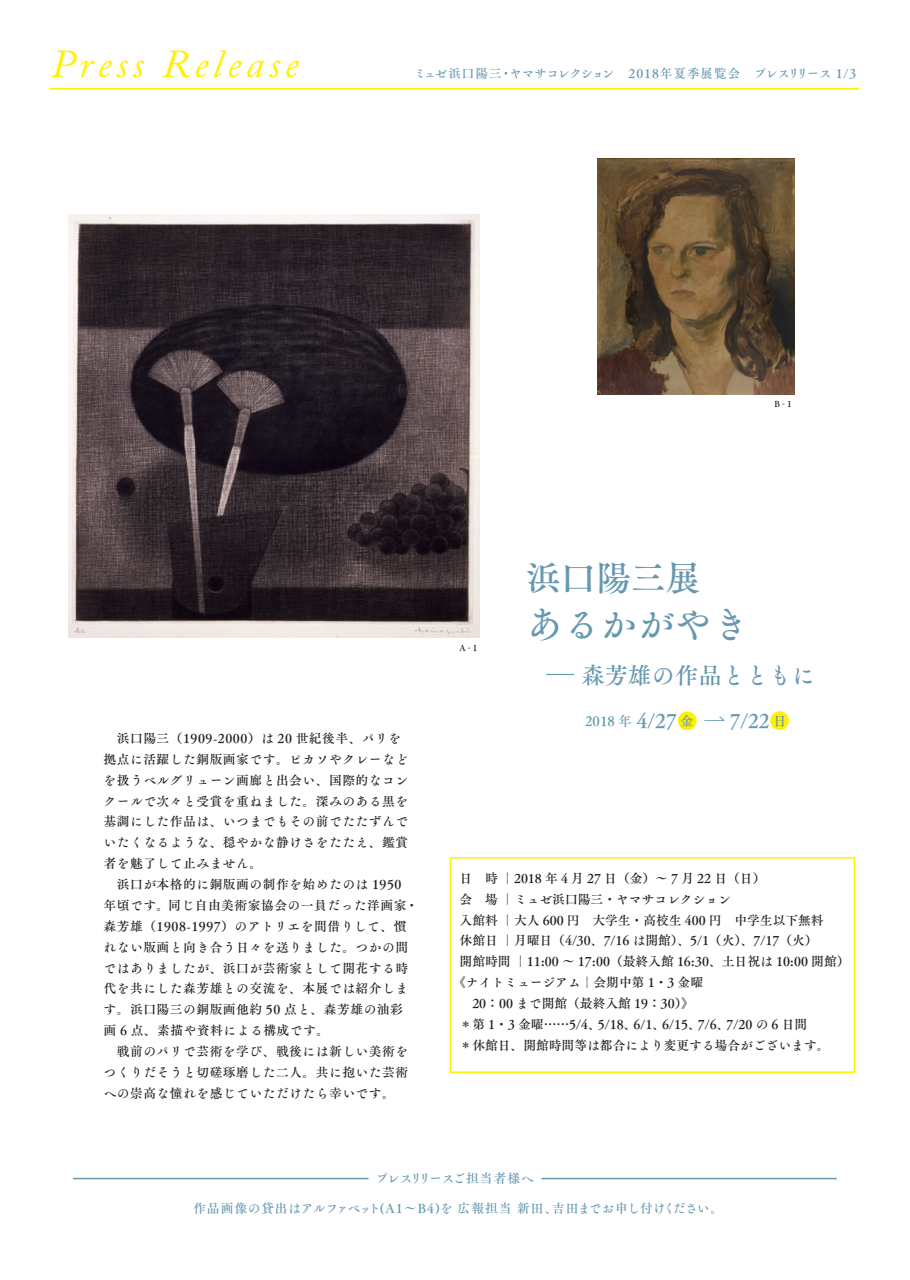
<style>
.page{position:relative;width:910px;height:1280px;background:#fff}
.page>*{position:absolute;margin:0;border:0;box-sizing:border-box;transform-origin:0 0}
.t1{font:italic 39.3px "Adobe Caslon Pro";letter-spacing:.12em;color:#fff101}
.t2{font:37.2px "Tsuku A Old Min Pr 6 D";color:#6698b0}
.t3{font:35.1px "Tsuku A Old Min Pr 6 D";color:#6698b0}
.t4{font:23.4px "Tsuku A Old Min Pr 6 D";color:#6698b0}
.t5{font:19.8px "Tsuku A Old Min Pr 6 D";color:#6698b0}
.t6{font:12.75px/20.9px "Tsuku A Old Min Pr 6 D";letter-spacing:.04em;color:#231f20}
.t7{font:12.75px "Tsuku A Old Min Pr 6 D";color:#231f20}
.t8{font:12.75px "Tsuku A Old Min Pr 6 D";letter-spacing:-.005em;color:#6698b0}
.t9{font:12.6px "Tsuku A Old Min Pr 6 D";letter-spacing:-.01em;color:#6698b0}
.t10{font:8.55px "Tsuku A Old Min Pr 6 D";color:#231f20}
.s1{font-size:27.6px}
.s2{font-size:13.5px}
</style>
<div class="page">
<img style="left:69px;top:214px;width:411px;height:424px">
<hr style="left:50px;top:88px;width:809px;height:1px;background:#fff101">
<div style="left:771px;top:712px;width:17px;height:17px;background:#fff101;border-radius:50%"></div>
<div style="left:770px;top:711px;width:19px;height:19px;border:2px solid #fff101;border-radius:50%"></div>
<div style="left:679px;top:712px;width:17px;height:17px;background:#fff101;border-radius:50%"></div>
<div style="left:678px;top:711px;width:19px;height:19px;border:2px solid #fff101;border-radius:50%"></div>
<svg style="left:719px;top:716px;width:6px;height:5px"></svg>
<div style="left:450px;top:857px;width:405px;height:216px;border:2px solid #fff101"></div>
<hr style="left:73px;top:1178px;width:295px;height:1px;background:#6698b0">
<hr style="left:541px;top:1178px;width:296px;height:1px;background:#6698b0">
<img style="left:597px;top:158px;width:197px;height:237px">
<h1 class="t1" style="left:51px;top:40px;width:249px">Press Release</h1>
<p class="t9" style="left:414px;top:62px;width:444px">ミュゼ浜口陽三・ヤマサコレクション　2018年夏季展覧会　プレスリリース 1/3</p>
<p class="t10" style="left:774px;top:396px;width:21px">B -１</p>
<p class="t10" style="left:460px;top:640px;width:21px">A -１</p>
<h3 class="t3" style="left:526px;top:546px;width:177px">浜口陽三展</h3>
<h2 class="t2" style="left:526px;top:591px;width:225px">あるかがやき</h2>
<h3 class="t4" style="left:546px;top:654px;width:270px"><span class="s1">―</span> 森芳雄の作品とともに</h3>
<h3 class="t5" style="left:585px;top:703px;width:203px"><span class="s2">2018 年</span> 4/27 <span class="s2">金</span> ― 7/22 <span class="s2">日</span></h3>
<p class="t6" style="left:104px;top:727px;width:316px">　浜口陽三（1909-2000）は 20 世紀後半、パリを<br>拠点に活躍した銅版画家です。ピカソやクレーなどを扱うベルグリューン画廊と出会い、国際的なコンクールで次々と受賞を重ねました。深みのある黒を基調にした作品は、いつまでもその前でたたずんでいたくなるような、穏やかな静けさをたたえ、鑑賞者を魅了して止みません。<br>　浜口が本格的に銅版画の制作を始めたのは 1950<br>年頃です。同じ自由美術家協会の一員だった洋画家・森芳雄（1908-1997）のアトリエを間借りして、慣れない版画と向き合う日々を送りました。つかの間ではありましたが、浜口が芸術家として開花する時代を共にした森芳雄との交流を、本展では紹介します。浜口陽三の銅版画他約 50 点と、森芳雄の油彩画 6 点、素描や資料による構成です。<br>　戦前のパリで芸術を学び、戦後には新しい美術をつくりだそうと切磋琢磨した二人。共に抱いた芸術への崇高な憧れを感じていただけたら幸いです。</p>
<p class="t6" style="left:460px;top:867px;width:307px">日　時 ｜2018 年 4 月 27 日（金）～ 7 月 22 日（日）</p>
<p class="t7" style="left:460px;top:887px;width:273px">会　場 ｜ミュゼ浜口陽三・ヤマサコレクション</p>
<p class="t7" style="left:460px;top:908px;width:366px">入館料 ｜大人 600 円　大学生・高校生 400 円　中学生以下無料</p>
<p class="t7" style="left:460px;top:929px;width:360px">休館日 ｜月曜日（4/30、7/16 は開館）、5/1（火）、7/17（火）</p>
<p class="t7" style="left:460px;top:950px;width:391px">開館時間 ｜11:00 ～ 17:00（最終入館 16:30、土日祝は 10:00 開館）</p>
<p class="t7" style="left:453px;top:971px;width:251px">《ナイトミュージアム｜会期中第 1・3 金曜</p>
<p class="t7" style="left:460px;top:992px;width:236px">　20：00 まで開館（最終入館 19：30）》</p>
<p class="t6" style="left:460px;top:1013px;width:349px">＊第 1・3 金曜……5/4、5/18、6/1、6/15、7/6、7/20 の 6 日間</p>
<p class="t7" style="left:460px;top:1034px;width:371px">＊休館日、開館時間等は都合により変更する場合がございます。</p>
<p class="t8" style="left:375px;top:1166px;width:160px">プレスリリースご担当者様へ</p>
<p class="t8" style="left:193px;top:1197px;width:531px">作品画像の貸出はアルファベット(A1～B4)を 広報担当 新田、吉田までお申し付けください。</p>
</div>
